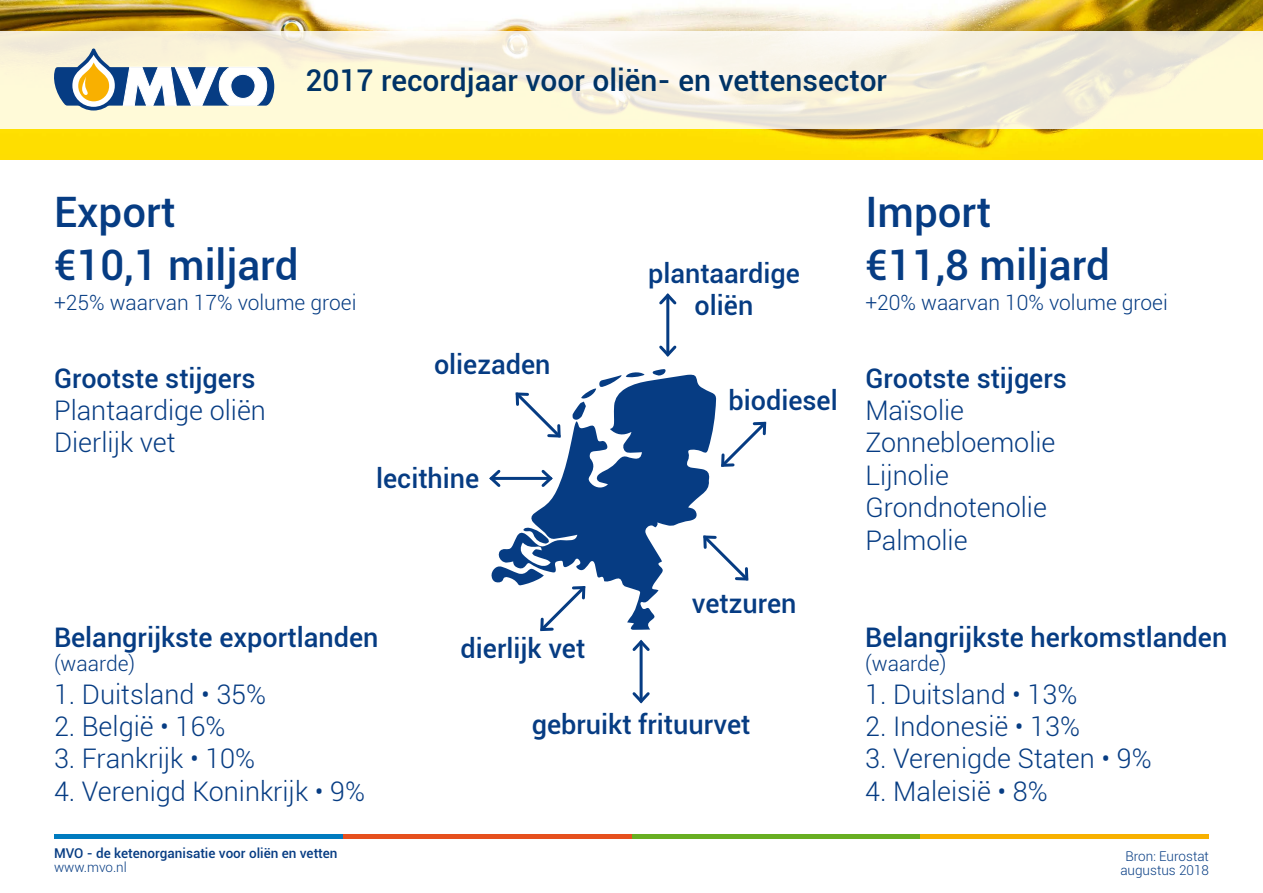
<style>
.page{position:relative;width:1263px;height:893px;background:#fff}
.page>*{position:absolute;margin:0;border:0;box-sizing:border-box;transform-origin:0 0}
.t1{font:500 42px/52.5px "Roboto";color:#063c83}
.t2{font:500 30px "Roboto";color:#036}
.t3{font:300 27px/32.4px "Roboto";color:#063c83}
.t4{font:500 27px/32.4px "Roboto";color:#063c83;text-align:center}
.t5{font:300 21px "Roboto";color:#063c83}
.t6{font:500 13.5px "Roboto";color:#063c83}
.t7{font:300 13.5px/13.5px "Roboto";color:#063c83;text-align:center}
</style>
<div class="page">
<img style="left:0;top:0;width:1263px;height:159px">
<svg style="left:0;top:31px;width:1263px;height:98px;background:#f7f1dc"></svg>
<svg style="left:54px;top:48px;width:220px;height:63px"></svg>
<div style="left:54px;top:834px;width:289px;height:5px;background:#007bbf"></div>
<div style="left:343px;top:834px;width:289px;height:5px;background:#e6501e"></div>
<div style="left:632px;top:834px;width:289px;height:5px;background:#68af22"></div>
<div style="left:921px;top:834px;width:288px;height:5px;background:#f8b100"></div>
<svg style="left:498px;top:374px;width:218px;height:256px;fill:#063c83"></svg>
<svg style="left:523px;top:528px;width:26px;height:16px"></svg>
<svg style="left:572px;top:372px;width:73px;height:48px"></svg>
<svg style="left:652px;top:369px;width:14px;height:7px"></svg>
<svg style="left:491px;top:566px;width:97px;height:66px"></svg>
<hr style="left:640px;top:642px;width:3px;height:59px;background:#063c83">
<svg style="left:632px;top:639px;width:18px;height:15px"></svg>
<svg style="left:632px;top:689px;width:18px;height:15px"></svg>
<svg style="left:721px;top:421px;width:46px;height:46px"></svg>
<svg style="left:513px;top:390px;width:50px;height:50px"></svg>
<hr style="left:491px;top:477px;width:60px;height:3px;background:#063c83">
<svg style="left:489px;top:467px;width:14px;height:23px"></svg>
<svg style="left:539px;top:467px;width:16px;height:23px"></svg>
<svg style="left:700px;top:533px;width:49px;height:50px"></svg>
<hr style="left:666px;top:295px;width:3px;height:60px;background:#063c83">
<svg style="left:659px;top:343px;width:18px;height:14px"></svg>
<svg style="left:659px;top:293px;width:18px;height:14px"></svg>
<p class="t2" style="left:305px;top:59px;width:583px">2017 recordjaar voor oliën- en vettensector</p>
<h1 class="t1" style="left:54px;top:184px;width:246px">Export<br>€10,1 miljard</h1>
<p class="t5" style="left:54px;top:288px;width:304px">+25% waarvan 17% volume groei</p>
<p class="t4" style="left:54px;top:361px;width:203px">Grootste stijgers</p>
<p class="t3" style="left:54px;top:393px;width:213px">Plantaardige oliën<br>Dierlijk vet</p>
<p class="t4" style="left:434px;top:347px;width:118px">oliezaden</p>
<p class="t4" style="left:376px;top:461px;width:105px">lecithine</p>
<p class="t4" style="left:648px;top:256px;width:153px">plantaardige oliën</p>
<p class="t4" style="left:728px;top:383px;width:111px">biodiesel</p>
<p class="t4" style="left:692px;top:586px;width:106px">vetzuren</p>
<p class="t4" style="left:54px;top:620px;width:326px">Belangrijkste exportlanden</p>
<p class="t5" style="left:54px;top:649px;width:83px">(waarde)</p>
<p class="t3" style="left:54px;top:677px;width:214px">1. Duitsland • 35%</p>
<p class="t3" style="left:54px;top:709px;width:173px">2. België • 16%</p>
<p class="t3" style="left:54px;top:742px;width:203px">3. Frankrijk • 10%</p>
<p class="t3" style="left:54px;top:774px;width:312px">4. Verenigd Koninkrijk • 9%</p>
<p class="t4" style="left:461px;top:631px;width:126px">dierlijk vet</p>
<p class="t4" style="left:532px;top:707px;width:220px">gebruikt frituurvet</p>
<h1 class="t1" style="left:865px;top:184px;width:246px">Import<br>€11,8 miljard</h1>
<p class="t5" style="left:865px;top:288px;width:304px">+20% waarvan 10% volume groei</p>
<p class="t4" style="left:865px;top:361px;width:203px">Grootste stijgers</p>
<p class="t3" style="left:865px;top:393px;width:192px">Maïsolie<br>Zonnebloemolie<br>Lijnolie<br>Grondnotenolie<br>Palmolie</p>
<p class="t4" style="left:865px;top:620px;width:364px">Belangrijkste herkomstlanden</p>
<p class="t5" style="left:865px;top:649px;width:83px">(waarde)</p>
<p class="t3" style="left:865px;top:677px;width:214px">1. Duitsland • 13%</p>
<p class="t3" style="left:865px;top:709px;width:216px">2. Indonesië • 13%</p>
<p class="t3" style="left:865px;top:742px;width:288px">3. Verenigde Staten • 9%</p>
<p class="t3" style="left:865px;top:774px;width:184px">4. Maleisië • 8%</p>
<p class="t6" style="left:54px;top:844px;width:285px">MVO - de ketenorganisatie voor oliën en vetten</p>
<p class="t7" style="left:54px;top:860px;width:74px">www.mvo.nl</p>
<p class="t7" style="left:1120px;top:849px;width:90px">Bron: Eurostat augustus 2018</p>
</div>
